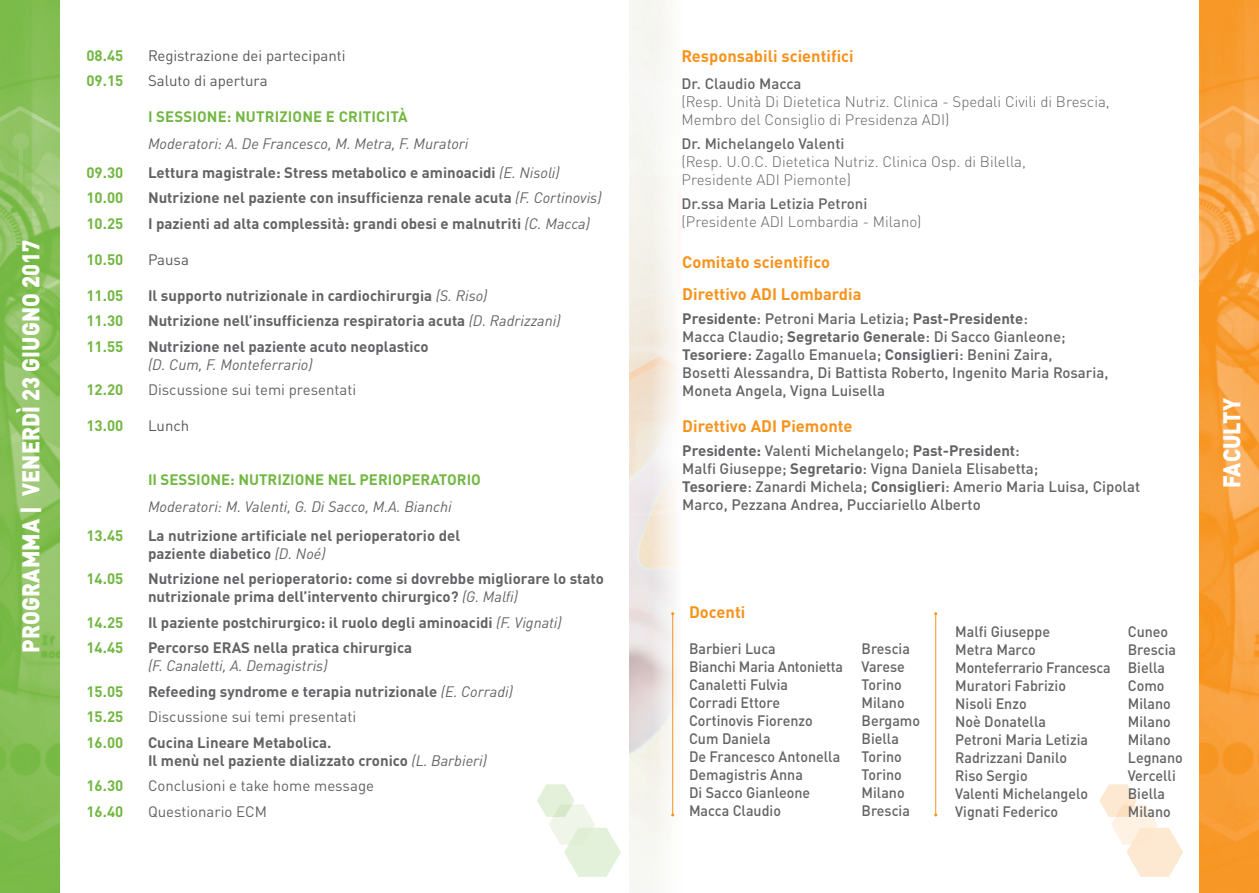
<style>
.page{position:relative;width:1259px;height:893px;background:#fff}
.page>*{position:absolute;margin:0;border:0;box-sizing:border-box;transform-origin:0 0}
.t1{font:900 24px "DIN Pro";letter-spacing:.01em;color:#fff;scale:.9 1}
.t2{font:700 16.5px "DIN Pro";color:#f7931d}
.t3{font:700 15px "DIN Pro";color:#636366}
.t4{font:500 15px "DIN Pro";color:#636366;scale:.95 1}
.t5{font:500 15px/18px "DIN Pro";color:#636366}
.t6{font:300 15px "DIN Pro";color:#636366}
.t7{font:700 15px "DIN Pro";color:#73b743}
.t8{font:italic 15px "DIN Pro";color:#636366}
.t9{font:15px "DIN Pro";color:#636366}
.t10{font:15px "DIN Pro";color:#57585a}
.s1{font-weight:400;font-style:italic}
.s2{font-weight:500}
.s3{font-weight:700}
</style>
<div class="page">
<img style="left:0;top:0;width:60px;height:893px">
<img style="left:1199px;top:0;width:60px;height:893px">
<svg style="left:537px;top:784px;width:84px;height:93px"></svg>
<svg style="left:1099px;top:784px;width:84px;height:93px"></svg>
<hr style="left:672px;top:614px;width:1px;height:201px;background:#f7931d">
<hr style="left:935px;top:614px;width:1px;height:201px;background:#f7931d">
<p class="t1" style="left:10px;top:653px;width:461px;rotate:-90deg">PROGRAMMA | VENERDÌ 23 GIUGNO 2017</p>
<p class="t7" style="left:86px;top:43px;width:38px">08.45</p>
<p class="t10" style="left:148px;top:43px;width:199px">Registrazione dei partecipanti</p>
<p class="t7" style="left:86px;top:68px;width:38px">09.15</p>
<p class="t10" style="left:148px;top:69px;width:121px">Saluto di apertura</p>
<p class="t7" style="left:148px;top:104px;width:261px">I SESSIONE: NUTRIZIONE E CRITICITÀ</p>
<p class="t8" style="left:148px;top:132px;width:322px">Moderatori: A. De Francesco, M. Metra, F. Muratori</p>
<p class="t7" style="left:86px;top:160px;width:38px">09.30</p>
<p class="t3" style="left:148px;top:160px;width:413px">Lettura magistrale: Stress metabolico e aminoacidi <span class="s1">(E. Nisoli)</span></p>
<p class="t7" style="left:86px;top:185px;width:38px">10.00</p>
<p class="t3" style="left:148px;top:185px;width:455px">Nutrizione nel paziente con insufficienza renale acuta <span class="s1">(F. Cortinovis)</span></p>
<p class="t7" style="left:86px;top:211px;width:38px">10.25</p>
<p class="t3" style="left:148px;top:211px;width:443px">I pazienti ad alta complessità: grandi obesi e malnutriti <span class="s1">(C. Macca)</span></p>
<p class="t7" style="left:86px;top:247px;width:38px">10.50</p>
<p class="t10" style="left:148px;top:247px;width:42px">Pausa</p>
<p class="t7" style="left:86px;top:283px;width:38px">11.05</p>
<p class="t3" style="left:148px;top:283px;width:341px">Il supporto nutrizionale in cardiochirurgia <span class="s1">(S. Riso)</span></p>
<p class="t7" style="left:86px;top:308px;width:38px">11.30</p>
<p class="t3" style="left:148px;top:308px;width:414px">Nutrizione nell’insufficienza respiratoria acuta <span class="s1">(D. Radrizzani)</span></p>
<p class="t7" style="left:86px;top:334px;width:38px">11.55</p>
<p class="t3" style="left:148px;top:334px;width:282px">Nutrizione nel paziente acuto neoplastico</p>
<p class="t8" style="left:148px;top:353px;width:166px">(D. Cum, F. Monteferrario)</p>
<p class="t7" style="left:86px;top:377px;width:38px">12.20</p>
<p class="t9" style="left:148px;top:378px;width:210px">Discussione sui temi presentati</p>
<p class="t7" style="left:86px;top:413px;width:38px">13.00</p>
<p class="t10" style="left:148px;top:414px;width:43px">Lunch</p>
<p class="t7" style="left:148px;top:467px;width:334px">II SESSIONE: NUTRIZIONE NEL PERIOPERATORIO</p>
<p class="t8" style="left:148px;top:495px;width:305px">Moderatori: M. Valenti, G. Di Sacco, M.A. Bianchi</p>
<p class="t7" style="left:86px;top:523px;width:38px">13.45</p>
<p class="t3" style="left:148px;top:523px;width:314px">La nutrizione artificiale nel perioperatorio del</p>
<p class="t3" style="left:148px;top:541px;width:179px">paziente diabetico <span class="s1">(D. Noé)</span></p>
<p class="t7" style="left:86px;top:566px;width:38px">14.05</p>
<p class="t3" style="left:148px;top:566px;width:457px">Nutrizione nel perioperatorio: come si dovrebbe migliorare lo stato</p>
<p class="t3" style="left:148px;top:584px;width:372px">nutrizionale prima dell’intervento chirurgico? <span class="s1">(G. Malfi)</span></p>
<p class="t7" style="left:86px;top:610px;width:38px">14.25</p>
<p class="t3" style="left:148px;top:610px;width:415px">Il paziente postchirurgico: il ruolo degli aminoacidi <span class="s1">(F. Vignati)</span></p>
<p class="t7" style="left:86px;top:635px;width:38px">14.45</p>
<p class="t3" style="left:148px;top:635px;width:266px">Percorso ERAS nella pratica chirurgica</p>
<p class="t8" style="left:148px;top:654px;width:181px">(F. Canaletti, A. Demagistris)</p>
<p class="t7" style="left:86px;top:679px;width:38px">15.05</p>
<p class="t3" style="left:148px;top:679px;width:366px">Refeeding syndrome e terapia nutrizionale <span class="s1">(E. Corradi)</span></p>
<p class="t7" style="left:86px;top:704px;width:38px">15.25</p>
<p class="t9" style="left:148px;top:705px;width:210px">Discussione sui temi presentati</p>
<p class="t7" style="left:86px;top:730px;width:38px">16.00</p>
<p class="t3" style="left:148px;top:730px;width:185px">Cucina Lineare Metabolica.</p>
<p class="t3" style="left:148px;top:748px;width:341px">Il menù nel paziente dializzato cronico <span class="s1">(L. Barbieri)</span></p>
<p class="t7" style="left:86px;top:773px;width:38px">16.30</p>
<p class="t9" style="left:148px;top:774px;width:228px">Conclusioni e take home message</p>
<p class="t7" style="left:86px;top:799px;width:38px">16.40</p>
<p class="t9" style="left:148px;top:799px;width:121px">Questionario ECM</p>
<p class="t2" style="left:681px;top:42px;width:174px">Responsabili scientifici</p>
<p class="t5" style="left:681px;top:73px;width:121px">Dr. Claudio Macca</p>
<p class="t6" style="left:681px;top:90px;width:430px">(Resp. Unità Di Dietetica Nutriz. Clinica - Spedali Civili di Brescia,</p>
<p class="t6" style="left:681px;top:108px;width:269px">Membro del Consiglio di Presidenza ADI)</p>
<p class="t5" style="left:681px;top:133px;width:164px">Dr. Michelangelo Valenti</p>
<p class="t6" style="left:681px;top:150px;width:346px">(Resp. U.O.C. Dietetica Nutriz. Clinica Osp. di Bilella,</p>
<p class="t6" style="left:681px;top:168px;width:171px">Presidente ADI Piemonte)</p>
<p class="t5" style="left:681px;top:193px;width:187px">Dr.ssa Maria Letizia Petroni</p>
<p class="t6" style="left:681px;top:210px;width:241px">(Presidente ADI Lombardia - Milano)</p>
<p class="t2" style="left:682px;top:248px;width:149px">Comitato scientifico</p>
<p class="t2" style="left:682px;top:280px;width:181px">Direttivo ADI Lombardia</p>
<p class="t3" style="left:682px;top:306px;width:347px">Presidente<span class="s2">: Petroni Maria Letizia;</span> Past-Presidente<span class="s2">:</span></p>
<p class="t5" style="left:682px;top:325px;width:385px">Macca Claudio; <span class="s3">Segretario Generale</span>: Di Sacco Gianleone;</p>
<p class="t5" style="left:682px;top:343px;width:372px"><span class="s3">Tesoriere</span>: Zagallo Emanuela; <span class="s3">Consiglieri</span>: Benini Zaira,</p>
<p class="t5" style="left:682px;top:361px;width:427px">Bosetti Alessandra, Di Battista Roberto, Ingenito Maria Rosaria,</p>
<p class="t5" style="left:682px;top:379px;width:204px">Moneta Angela, Vigna Luisella</p>
<p class="t2" style="left:682px;top:412px;width:172px">Direttivo ADI Piemonte</p>
<p class="t3" style="left:682px;top:438px;width:339px">Presidente: <span class="s2">Valenti Michelangelo;</span> Past-President<span class="s2">:</span></p>
<p class="t5" style="left:682px;top:457px;width:357px">Malfi Giuseppe; <span class="s3">Segretario</span>: Vigna Daniela Elisabetta;</p>
<p class="t5" style="left:682px;top:475px;width:459px"><span class="s3">Tesoriere</span>: Zanardi Michela; <span class="s3">Consiglieri</span>: Amerio Maria Luisa, Cipolat<br>Marco, Pezzana Andrea, Pucciariello Alberto</p>
<p class="t2" style="left:689px;top:599px;width:58px">Docenti</p>
<p class="t4" style="left:689px;top:637px;width:93px">Barbieri Luca</p>
<p class="t4" style="left:861px;top:637px;width:52px">Brescia</p>
<p class="t4" style="left:689px;top:655px;width:229px">Bianchi Maria Antonietta Varese</p>
<p class="t4" style="left:689px;top:673px;width:106px">Canaletti Fulvia</p>
<p class="t4" style="left:861px;top:673px;width:44px">Torino</p>
<p class="t4" style="left:689px;top:691px;width:97px">Corradi Ettore</p>
<p class="t4" style="left:861px;top:691px;width:47px">Milano</p>
<p class="t4" style="left:689px;top:709px;width:132px">Cortinovis Fiorenzo</p>
<p class="t4" style="left:861px;top:709px;width:63px">Bergamo</p>
<p class="t4" style="left:689px;top:727px;width:87px">Cum Daniela</p>
<p class="t4" style="left:861px;top:727px;width:41px">Biella</p>
<p class="t4" style="left:689px;top:745px;width:161px">De Francesco Antonella</p>
<p class="t4" style="left:861px;top:745px;width:44px">Torino</p>
<p class="t4" style="left:689px;top:763px;width:121px">Demagistris Anna</p>
<p class="t4" style="left:861px;top:763px;width:44px">Torino</p>
<p class="t4" style="left:689px;top:781px;width:129px">Di Sacco Gianleone</p>
<p class="t4" style="left:861px;top:781px;width:47px">Milano</p>
<p class="t4" style="left:689px;top:799px;width:98px">Macca Claudio</p>
<p class="t4" style="left:861px;top:799px;width:52px">Brescia</p>
<p class="t4" style="left:955px;top:619px;width:101px">Malfi Giuseppe</p>
<p class="t4" style="left:1127px;top:619px;width:44px">Cuneo</p>
<p class="t4" style="left:955px;top:637px;width:86px">Metra Marco</p>
<p class="t4" style="left:1127px;top:637px;width:52px">Brescia</p>
<p class="t4" style="left:955px;top:655px;width:222px">Monteferrario Francesca Biella</p>
<p class="t4" style="left:955px;top:673px;width:118px">Muratori Fabrizio</p>
<p class="t4" style="left:1127px;top:673px;width:40px">Como</p>
<p class="t4" style="left:955px;top:691px;width:77px">Nisoli Enzo</p>
<p class="t4" style="left:1127px;top:691px;width:47px">Milano</p>
<p class="t4" style="left:955px;top:709px;width:97px">Noè Donatella</p>
<p class="t4" style="left:1127px;top:709px;width:47px">Milano</p>
<p class="t4" style="left:955px;top:727px;width:141px">Petroni Maria Letizia</p>
<p class="t4" style="left:1127px;top:727px;width:47px">Milano</p>
<p class="t4" style="left:955px;top:745px;width:119px">Radrizzani Danilo</p>
<p class="t4" style="left:1127px;top:745px;width:59px">Legnano</p>
<p class="t4" style="left:955px;top:763px;width:78px">Riso Sergio</p>
<p class="t4" style="left:1127px;top:763px;width:52px">Vercelli</p>
<p class="t4" style="left:955px;top:781px;width:141px">Valenti Michelangelo</p>
<p class="t4" style="left:1127px;top:781px;width:41px">Biella</p>
<p class="t4" style="left:955px;top:799px;width:110px">Vignati Federico</p>
<p class="t4" style="left:1127px;top:799px;width:47px">Milano</p>
<p class="t1" style="left:1211px;top:488px;width:102px;rotate:-90deg">FACULTY</p>
</div>
